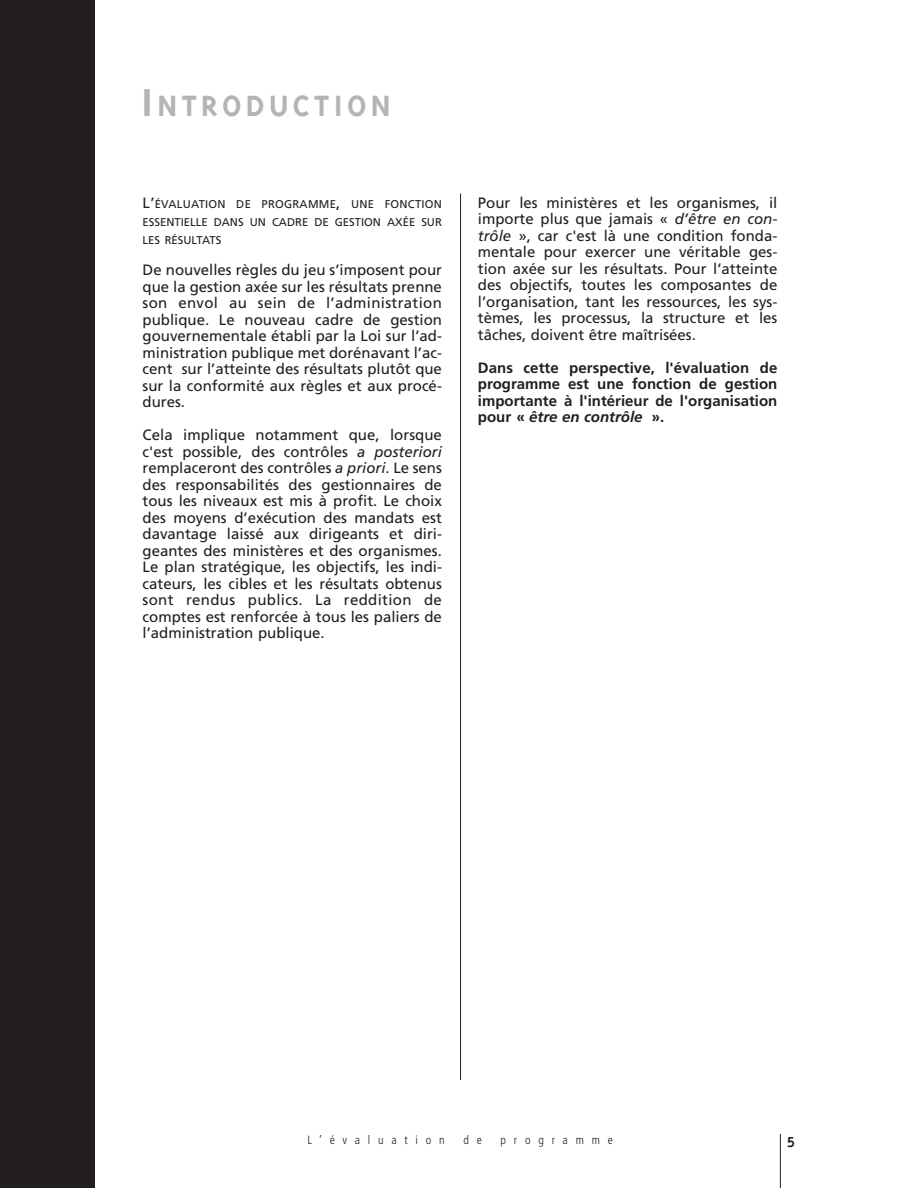
<style>
.page{position:relative;width:918px;height:1188px;background:#fff}
.page>*{position:absolute;margin:0;border:0;box-sizing:border-box;transform-origin:0 0}
.t1{font:700 33.75px "Triplex";letter-spacing:.13em;color:#b2b4b6}
.t2{font:15px/16.5px "Frutiger";color:#231f20;text-align:justify}
.t3{font:700 15px/16.5px "Frutiger";color:#231f20;text-align:justify}
.t4{font:700 15px "Officina Sans";color:#231f20}
.t5{font:300 condensed 12px "Frutiger";letter-spacing:.65em;color:#231f20}
.t6{font:11.25px/18px "Frutiger";color:#231f20;text-align:justify}
.s1{font-size:45px}
.s2{font-size:15px}
.s3{font-style:italic}
</style>
<div class="page">
<hr style="left:460px;top:194px;width:1px;height:886px;background:#231f20">
<hr style="left:780px;top:1134px;width:1px;height:54px;background:#231f20">
<div style="left:0;top:0;width:94px;height:1188px;background:#231f20"></div>
<h1 class="t1" style="left:141px;top:91px;width:251px"><span class="s1">I</span>NTRODUCTION</h1>
<p class="t6" style="left:143px;top:196px;width:301px"><span class="s2">L’</span>ÉVALUATION DE PROGRAMME<span class="s2">,</span> UNE FONCTION ESSENTIELLE DANS UN CADRE DE GESTION AXÉE SUR LES RÉSULTATS</p>
<p class="t2" style="left:143px;top:263px;width:301px">De nouvelles règles du jeu s’imposent pour que la gestion axée sur les résultats prenne son envol au sein de l’administration publique. Le nouveau cadre de gestion gouvernementale établi par la Loi sur l’ad&shy;ministration publique met dorénavant l’ac&shy;cent sur l’atteinte des résultats plutôt que sur la conformité aux règles et aux procé&shy;dures.</p>
<p class="t2" style="left:143px;top:428px;width:301px">Cela implique notamment que, lorsque c'est possible, des contrôles <span class="s3">a posteriori </span>remplaceront des contrôles <span class="s3">a priori</span>. Le sens des responsabilités des gestionnaires de tous les niveaux est mis à profit. Le choix des moyens d’exécution des mandats est davantage laissé aux dirigeants et diri&shy;geantes des ministères et des organismes.<br>Le plan stratégique, les objectifs, les indi&shy;cateurs, les cibles et les résultats obtenus sont rendus publics. La reddition de comptes est renforcée à tous les paliers de l’administration publique.</p>
<p class="t2" style="left:478px;top:195px;width:301px">Pour les ministères et les organismes, il importe plus que jamais « <span class="s3">d’être en con&shy;trôle</span> », car c'est là une condition fonda&shy;mentale pour exercer une véritable ges&shy;tion axée sur les résultats. Pour l’atteinte des objectifs, toutes les composantes de l’organisation, tant les ressources, les sys&shy;tèmes, les processus, la structure et les tâches, doivent être maîtrisées.</p>
<p class="t3" style="left:478px;top:360px;width:301px">Dans cette perspective, l'évaluation de programme est une fonction de gestion importante à l'intérieur de l'organisation pour « <span class="s3">être en contrôle</span> ».</p>
<p class="t5" style="left:308px;top:1135px;width:139px">L’évaluation</p>
<p class="t5" style="left:463px;top:1135px;width:20px">d e</p>
<p class="t5" style="left:501px;top:1135px;width:114px">programme</p>
<p class="t4" style="left:787px;top:1136px;width:10px">5</p>
</div>
